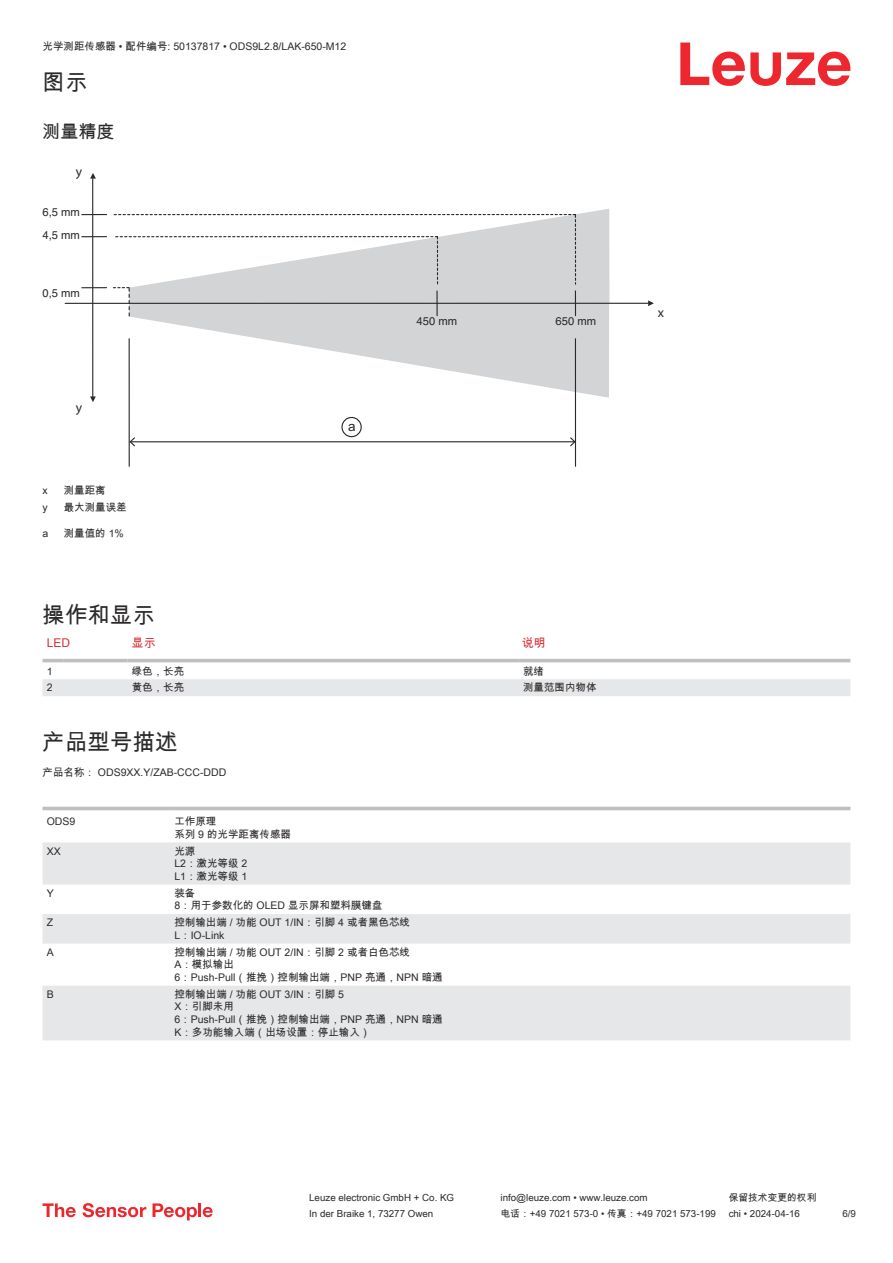
<style>
.page{position:relative;width:893px;height:1263px;background:#fff}
.page>*{position:absolute;margin:0;border:0;box-sizing:border-box;transform-origin:0 0}
.t1{font:22.5px "Arial Unicode MS";color:#2b292a}
.t2{font:18px "Arial Unicode MS";color:#2b292a}
.t3{font:13.5px "Myriad Pro";color:#2b292a}
.t4{font:13.5px "Arial";color:#242728}
.t5{font:12px "Arial Unicode MS";color:#db2a30}
.t6{font:11.25px/23.1px "Helvetica";color:#2b292a}
.t7{font:10.5px/12.6px "Arial Unicode MS";color:#2b292a}
.t8{font:9.75px "Arial Unicode MS";color:#2b292a}
</style>
<div class="page">
<svg style="left:680px;top:43px;width:170px;height:43px"></svg>
<svg style="left:43px;top:658px;width:807px;height:38px"></svg>
<hr style="left:43px;top:659px;width:21px;height:3px;background:#bdbfc1">
<hr style="left:64px;top:659px;width:64px;height:3px;background:#bdbfc1">
<hr style="left:128px;top:659px;width:391px;height:3px;background:#bdbfc1">
<hr style="left:519px;top:659px;width:331px;height:3px;background:#bdbfc1">
<div style="left:43px;top:806px;width:807px;height:5px;background:#ececed"></div>
<svg style="left:43px;top:842px;width:807px;height:198px;fill:#e6e7e9"></svg>
<hr style="left:43px;top:807px;width:127px;height:3px;background:#bdbfc1">
<hr style="left:170px;top:807px;width:680px;height:3px;background:#bdbfc1">
<svg style="left:43px;top:1203px;width:33px;height:14px"></svg>
<svg style="left:83px;top:1203px;width:63px;height:14px"></svg>
<svg style="left:153px;top:1203px;width:44px;height:17px"></svg>
<hr style="left:198px;top:1203px;width:3px;height:14px;background:#ed272d">
<svg style="left:203px;top:1207px;width:10px;height:10px"></svg>
<div style="left:576px;top:209px;width:33px;height:94px;background:#d2d4d5"></div>
<svg style="left:129px;top:304px;width:480px;height:94px"></svg>
<hr style="left:92px;top:179px;width:1px;height:218px;background:#2b292a">
<svg style="left:90px;top:396px;width:6px;height:6px"></svg>
<svg style="left:90px;top:173px;width:6px;height:6px"></svg>
<hr style="left:65px;top:303px;width:587px;height:1px;background:#2b292a">
<svg style="left:648px;top:300px;width:6px;height:6px"></svg>
<svg style="left:82px;top:236px;width:25px;height:1px"></svg>
<svg style="left:82px;top:214px;width:25px;height:1px"></svg>
<svg style="left:82px;top:287px;width:25px;height:1px"></svg>
<svg style="left:113px;top:214px;width:463px;height:104px"></svg>
<hr style="left:575px;top:339px;width:1px;height:127px;background:#2b292a">
<hr style="left:129px;top:339px;width:1px;height:127px;background:#2b292a">
<hr style="left:131px;top:441px;width:443px;height:1px;background:#2b292a">
<svg style="left:570px;top:437px;width:5px;height:9px"></svg>
<svg style="left:129px;top:437px;width:6px;height:9px"></svg>
<div style="left:341px;top:417px;width:21px;height:20px;border:1px solid #232728;border-radius:50%"></div>
<p class="t7" style="left:43px;top:40px;width:305px">光学测距传感器 • 配件编号: 50137817 • ODS9L2.8/LAK-650-M12</p>
<h1 class="t1" style="left:43px;top:66px;width:46px">图示</h1>
<h2 class="t2" style="left:43px;top:119px;width:73px">测量精度</h2>
<p class="t3" style="left:76px;top:166px;width:8px">y</p>
<p class="t6" style="left:43px;top:201px;width:39px">6,5 mm<br>4,5 mm</p>
<p class="t6" style="left:43px;top:282px;width:39px">0,5 mm</p>
<p class="t3" style="left:76px;top:403px;width:8px">y</p>
<p class="t7" style="left:43px;top:484px;width:7px">x</p>
<p class="t7" style="left:64px;top:484px;width:44px">测量距离</p>
<p class="t7" style="left:43px;top:502px;width:7px">y</p>
<p class="t7" style="left:64px;top:501px;width:64px">最大测量误差</p>
<p class="t7" style="left:43px;top:526px;width:7px">a</p>
<p class="t7" style="left:64px;top:526px;width:62px">测量值的 1%</p>
<p class="t4" style="left:348px;top:421px;width:9px">a</p>
<p class="t6" style="left:417px;top:310px;width:42px">450 mm</p>
<p class="t6" style="left:555px;top:310px;width:42px">650 mm</p>
<h1 class="t1" style="left:43px;top:599px;width:114px">操作和显示</h1>
<p class="t5" style="left:47px;top:634px;width:25px">LED</p>
<p class="t5" style="left:132px;top:634px;width:25px">显示</p>
<p class="t5" style="left:522px;top:634px;width:25px">说明</p>
<p class="t7" style="left:47px;top:664px;width:7px">1</p>
<p class="t7" style="left:132px;top:664px;width:54px">绿色，长亮</p>
<p class="t7" style="left:523px;top:664px;width:22px">就绪</p>
<p class="t7" style="left:47px;top:682px;width:7px">2</p>
<p class="t7" style="left:132px;top:681px;width:54px">黄色，长亮</p>
<p class="t7" style="left:523px;top:681px;width:75px">测量范围内物体</p>
<h1 class="t1" style="left:43px;top:726px;width:136px">产品型号描述</h1>
<p class="t7" style="left:43px;top:766px;width:185px">产品名称： ODS9XX.Y/ZAB-CCC-DDD</p>
<p class="t7" style="left:47px;top:816px;width:30px">ODS9</p>
<p class="t7" style="left:174px;top:815px;width:118px">工作原理<br>系列 9 的光学距离传感器</p>
<p class="t7" style="left:47px;top:845px;width:16px">XX</p>
<p class="t7" style="left:174px;top:844px;width:74px">光源<br>L2：激光等级 2<br>L1：激光等级 1</p>
<p class="t7" style="left:47px;top:888px;width:9px">Y</p>
<p class="t7" style="left:174px;top:886px;width:210px">装备<br>8：用于参数化的 OLED 显示屏和塑料膜键盘</p>
<p class="t7" style="left:47px;top:917px;width:8px">Z</p>
<p class="t7" style="left:174px;top:916px;width:237px">控制输出端 / 功能 OUT 1/IN：引脚 4 或者黑色芯线<br>L：IO-Link</p>
<p class="t7" style="left:47px;top:945px;width:9px">A</p>
<p class="t7" style="left:174px;top:945px;width:270px">控制输出端 / 功能 OUT 2/IN：引脚 2 或者白色芯线<br>A：模拟输出<br>6：Push-Pull（推挽）控制输出端，PNP 亮通，NPN 暗通</p>
<p class="t7" style="left:47px;top:988px;width:9px">B</p>
<p class="t7" style="left:174px;top:988px;width:270px">控制输出端 / 功能 OUT 3/IN：引脚 5<br>X：引脚未用<br>6：Push-Pull（推挽）控制输出端，PNP 亮通，NPN 暗通<br>K：多功能输入端（出场设置：停止输入）</p>
<p class="t3" style="left:658px;top:307px;width:8px">x</p>
<p class="t8" style="left:309px;top:1191px;width:146px">Leuze electronic GmbH + Co. KG</p>
<p class="t8" style="left:501px;top:1191px;width:149px">info@leuze.com • www.leuze.com</p>
<p class="t8" style="left:729px;top:1191px;width:89px">保留技术变更的权利</p>
<p class="t8" style="left:309px;top:1206px;width:126px">In der Braike 1, 73277 Owen</p>
<p class="t8" style="left:501px;top:1206px;width:217px">电话：+49 7021 573-0 • 传真：+49 7021 573-199</p>
<p class="t8" style="left:729px;top:1206px;width:73px">chi • 2024-04-16</p>
<p class="t8" style="left:842px;top:1206px;width:15px">6/9</p>
</div>
